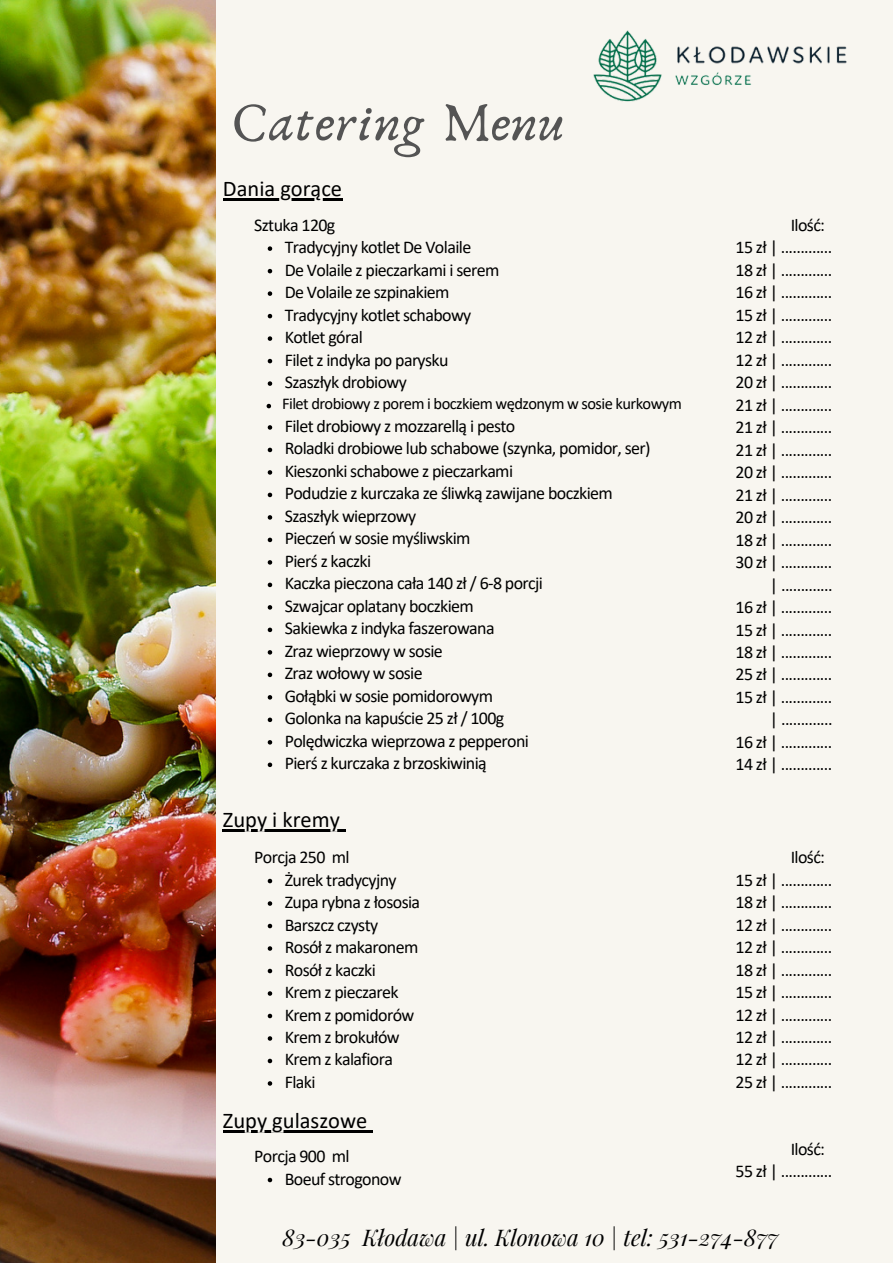
<style>
.page{position:relative;width:893px;height:1264px;background:#fff}
.page>*{position:absolute;margin:0;border:0;box-sizing:border-box;transform-origin:0 0}
.t1{font:56.55px "Anaktoria";letter-spacing:.025em;color:#545454}
.t2{font:italic 22.5px "Playfair Display";color:#000}
.t3{font:22.5px "Calibri";color:#000}
.t4{font:18px "Calibri";letter-spacing:-.035em;color:#000}
.t5{font:16.5px "Calibri";letter-spacing:-.035em;color:#000}
</style>
<div class="page">
<div style="left:0;top:0;width:892px;height:1262px;background:#f8f6f0"></div>
<img style="left:593px;top:30px;width:254px;height:72px">
<img style="left:0;top:0;width:216px;height:1262px">
<hr style="left:223px;top:198px;width:119px;height:2px;background:#000">
<svg style="left:268px;top:246px;width:4px;height:5px"></svg>
<svg style="left:268px;top:269px;width:4px;height:4px"></svg>
<svg style="left:268px;top:291px;width:4px;height:5px"></svg>
<svg style="left:268px;top:314px;width:4px;height:4px"></svg>
<svg style="left:268px;top:336px;width:4px;height:5px"></svg>
<svg style="left:268px;top:359px;width:4px;height:4px"></svg>
<svg style="left:268px;top:381px;width:4px;height:5px"></svg>
<svg style="left:266px;top:404px;width:5px;height:4px"></svg>
<svg style="left:268px;top:425px;width:4px;height:4px"></svg>
<svg style="left:268px;top:447px;width:4px;height:5px"></svg>
<svg style="left:268px;top:470px;width:4px;height:4px"></svg>
<svg style="left:268px;top:492px;width:4px;height:5px"></svg>
<svg style="left:268px;top:515px;width:4px;height:4px"></svg>
<svg style="left:268px;top:537px;width:4px;height:5px"></svg>
<svg style="left:268px;top:560px;width:4px;height:4px"></svg>
<svg style="left:268px;top:582px;width:4px;height:5px"></svg>
<svg style="left:268px;top:605px;width:4px;height:4px"></svg>
<svg style="left:268px;top:627px;width:4px;height:5px"></svg>
<svg style="left:268px;top:650px;width:4px;height:4px"></svg>
<svg style="left:268px;top:672px;width:4px;height:5px"></svg>
<svg style="left:268px;top:695px;width:4px;height:4px"></svg>
<svg style="left:268px;top:717px;width:4px;height:5px"></svg>
<svg style="left:268px;top:740px;width:4px;height:4px"></svg>
<svg style="left:268px;top:762px;width:4px;height:5px"></svg>
<hr style="left:223px;top:829px;width:117px;height:2px;background:#000">
<svg style="left:268px;top:878px;width:4px;height:5px"></svg>
<svg style="left:268px;top:901px;width:4px;height:4px"></svg>
<svg style="left:268px;top:923px;width:4px;height:5px"></svg>
<svg style="left:268px;top:946px;width:4px;height:4px"></svg>
<svg style="left:268px;top:968px;width:4px;height:5px"></svg>
<svg style="left:268px;top:991px;width:4px;height:4px"></svg>
<svg style="left:268px;top:1013px;width:4px;height:5px"></svg>
<svg style="left:268px;top:1036px;width:4px;height:4px"></svg>
<svg style="left:268px;top:1058px;width:4px;height:5px"></svg>
<svg style="left:268px;top:1081px;width:4px;height:4px"></svg>
<hr style="left:223px;top:1129px;width:144px;height:3px;background:#000">
<svg style="left:268px;top:1177px;width:4px;height:5px"></svg>
<p class="t1" style="left:232px;top:88px;width:334px">Catering Menu</p>
<p class="t3" style="left:223px;top:179px;width:121px">Dania gorące</p>
<p class="t4" style="left:254px;top:217px;width:83px">Sztuka 120g</p>
<p class="t4" style="left:790px;top:217px;width:36px">Ilość:</p>
<p class="t4" style="left:735px;top:240px;width:98px">15 zł | .............</p>
<p class="t4" style="left:735px;top:262px;width:98px">18 zł | .............</p>
<p class="t4" style="left:735px;top:284px;width:98px">16 zł | .............</p>
<p class="t4" style="left:735px;top:307px;width:98px">15 zł | .............</p>
<p class="t4" style="left:735px;top:329px;width:98px">12 zł | .............</p>
<p class="t4" style="left:735px;top:352px;width:98px">12 zł | .............</p>
<p class="t4" style="left:735px;top:374px;width:98px">20 zł | .............</p>
<p class="t4" style="left:735px;top:397px;width:98px">21 zł | .............</p>
<p class="t4" style="left:735px;top:419px;width:98px">21 zł | .............</p>
<p class="t4" style="left:735px;top:442px;width:98px">21 zł | .............</p>
<p class="t4" style="left:735px;top:464px;width:98px">20 zł | .............</p>
<p class="t4" style="left:735px;top:487px;width:98px">21 zł | .............</p>
<p class="t4" style="left:735px;top:509px;width:98px">20 zł | .............</p>
<p class="t4" style="left:735px;top:532px;width:98px">18 zł | .............</p>
<p class="t4" style="left:735px;top:554px;width:98px">30 zł | .............</p>
<p class="t4" style="left:770px;top:577px;width:64px">| .............</p>
<p class="t4" style="left:735px;top:599px;width:98px">16 zł | .............</p>
<p class="t4" style="left:735px;top:622px;width:98px">15 zł | .............</p>
<p class="t4" style="left:735px;top:644px;width:98px">18 zł | .............</p>
<p class="t4" style="left:735px;top:667px;width:98px">25 zł | .............</p>
<p class="t4" style="left:735px;top:689px;width:98px">15 zł | .............</p>
<p class="t4" style="left:770px;top:712px;width:64px">| .............</p>
<p class="t4" style="left:735px;top:734px;width:98px">16 zł | .............</p>
<p class="t4" style="left:735px;top:757px;width:98px">14 zł | .............</p>
<p class="t3" style="left:223px;top:809px;width:118px">Zupy i kremy</p>
<p class="t4" style="left:285px;top:240px;width:188px">Tradycyjny kotlet De Volaile</p>
<p class="t4" style="left:285px;top:262px;width:216px">De Volaile z pieczarkami i serem</p>
<p class="t4" style="left:285px;top:284px;width:166px">De Volaile ze szpinakiem</p>
<p class="t4" style="left:285px;top:307px;width:188px">Tradycyjny kotlet schabowy</p>
<p class="t4" style="left:285px;top:329px;width:80px">Kotlet góral</p>
<p class="t4" style="left:285px;top:352px;width:165px">Filet z indyka po parysku</p>
<p class="t4" style="left:285px;top:374px;width:124px">Szaszłyk drobiowy</p>
<p class="t5" style="left:282px;top:397px;width:401px">Filet drobiowy z porem i boczkiem wędzonym w sosie kurkowym</p>
<p class="t4" style="left:285px;top:418px;width:232px">Filet drobiowy z mozzarellą i pesto</p>
<p class="t4" style="left:285px;top:441px;width:367px">Roladki drobiowe lub schabowe (szynka, pomidor, ser)</p>
<p class="t4" style="left:285px;top:463px;width:230px">Kieszonki schabowe z pieczarkami</p>
<p class="t4" style="left:285px;top:486px;width:329px">Podudzie z kurczaka ze śliwką zawijane boczkiem</p>
<p class="t4" style="left:285px;top:508px;width:133px">Szaszłyk wieprzowy</p>
<p class="t4" style="left:285px;top:531px;width:187px">Pieczeń w sosie myśliwskim</p>
<p class="t4" style="left:285px;top:553px;width:88px">Pierś z kaczki</p>
<p class="t4" style="left:285px;top:576px;width:260px">Kaczka pieczona cała 140 zł / 6-8 porcji</p>
<p class="t4" style="left:285px;top:598px;width:191px">Szwajcar oplatany boczkiem</p>
<p class="t4" style="left:285px;top:621px;width:211px">Sakiewka z indyka faszerowana</p>
<p class="t4" style="left:285px;top:643px;width:160px">Zraz wieprzowy w sosie</p>
<p class="t4" style="left:285px;top:666px;width:139px">Zraz wołowy w sosie</p>
<p class="t4" style="left:285px;top:688px;width:210px">Gołąbki w sosie pomidorowym</p>
<p class="t4" style="left:285px;top:710px;width:221px">Golonka na kapuście 25 zł / 100g</p>
<p class="t4" style="left:285px;top:733px;width:246px">Polędwiczka wieprzowa z pepperoni</p>
<p class="t4" style="left:285px;top:755px;width:204px">Pierś z kurczaka z brzoskiwinią</p>
<p class="t4" style="left:254px;top:849px;width:97px">Porcja 250 ml</p>
<p class="t4" style="left:790px;top:849px;width:36px">Ilość:</p>
<p class="t4" style="left:735px;top:872px;width:98px">15 zł | .............</p>
<p class="t4" style="left:735px;top:894px;width:98px">18 zł | .............</p>
<p class="t4" style="left:735px;top:917px;width:98px">12 zł | .............</p>
<p class="t4" style="left:735px;top:939px;width:98px">12 zł | .............</p>
<p class="t4" style="left:735px;top:962px;width:98px">18 zł | .............</p>
<p class="t4" style="left:735px;top:984px;width:98px">15 zł | .............</p>
<p class="t4" style="left:735px;top:1006px;width:98px">12 zł | .............</p>
<p class="t4" style="left:735px;top:1029px;width:98px">12 zł | .............</p>
<p class="t4" style="left:735px;top:1051px;width:98px">12 zł | .............</p>
<p class="t4" style="left:735px;top:1074px;width:98px">25 zł | .............</p>
<p class="t3" style="left:223px;top:1110px;width:146px">Zupy gulaszowe</p>
<p class="t4" style="left:285px;top:872px;width:113px">Żurek tradycyjny</p>
<p class="t4" style="left:285px;top:894px;width:137px">Zupa rybna z łososia</p>
<p class="t4" style="left:285px;top:917px;width:95px">Barszcz czysty</p>
<p class="t4" style="left:285px;top:939px;width:135px">Rosół z makaronem</p>
<p class="t4" style="left:285px;top:962px;width:93px">Rosół z kaczki</p>
<p class="t4" style="left:285px;top:984px;width:115px">Krem z pieczarek</p>
<p class="t4" style="left:285px;top:1006px;width:131px">Krem z pomidorów</p>
<p class="t4" style="left:285px;top:1029px;width:116px">Krem z brokułów</p>
<p class="t4" style="left:285px;top:1051px;width:110px">Krem z kalafiora</p>
<p class="t4" style="left:285px;top:1074px;width:32px">Flaki</p>
<p class="t4" style="left:254px;top:1148px;width:97px">Porcja 900 ml</p>
<p class="t4" style="left:285px;top:1170px;width:118px">Boeuf strogonow</p>
<p class="t4" style="left:790px;top:1140px;width:36px">Ilość:</p>
<p class="t4" style="left:735px;top:1163px;width:98px">55 zł | .............</p>
<p class="t2" style="left:282px;top:1221px;width:497px">83-035 Kłodawa | ul. Klonowa 10 | tel: 531-274-877</p>
</div>
